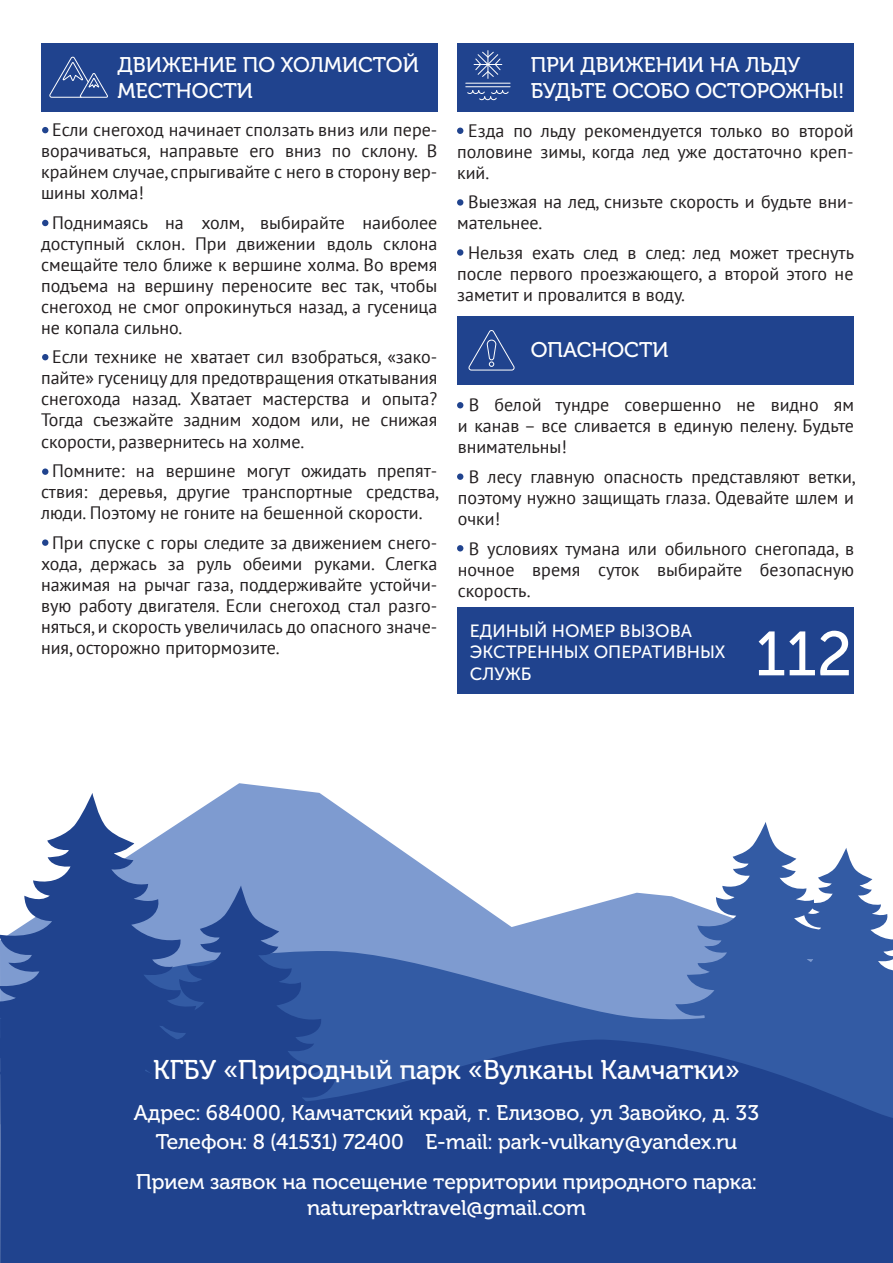
<style>
.page{position:relative;width:893px;height:1263px;background:#fff}
.page>*{position:absolute;margin:0;border:0;box-sizing:border-box;transform-origin:0 0}
.t1{font:62.1px "Museo Sans Cyrl 500";color:#fff}
.t2{font:27px "Museo Cyrl 500";color:#fff}
.t3{font:21.15px/26.4px "Museo Cyrl 500";color:#fff}
.t4{font:18px/21px "PT Sans";color:#231f20;text-align:justify}
.t5{font:17.7px/21.1px "Museo Sans Cyrl 500";color:#fff}
</style>
<div class="page">
<div style="left:457px;top:43px;width:396px;height:69px;background:#20438e"></div>
<hr style="left:466px;top:86px;width:44px;height:1px;background:#fff">
<hr style="left:466px;top:83px;width:44px;height:1px;background:#fff">
<svg style="left:467px;top:90px;width:42px;height:11px"></svg>
<svg style="left:474px;top:51px;width:28px;height:27px"></svg>
<div style="left:457px;top:316px;width:396px;height:69px;background:#20438e"></div>
<div style="left:457px;top:607px;width:396px;height:87px;background:#20438e"></div>
<svg style="left:468px;top:330px;width:47px;height:41px"></svg>
<div style="left:41px;top:43px;width:396px;height:69px;background:#20438e"></div>
<svg style="left:49px;top:56px;width:59px;height:42px"></svg>
<svg style="left:42px;top:127px;width:6px;height:6px"></svg>
<svg style="left:457px;top:128px;width:6px;height:6px"></svg>
<div style="left:457px;top:199px;width:6px;height:7px;background:#20438e;border-radius:50%"></div>
<div style="left:457px;top:249px;width:6px;height:7px;background:#20438e;border-radius:50%"></div>
<svg style="left:457px;top:402px;width:6px;height:6px"></svg>
<div style="left:457px;top:473px;width:6px;height:7px;background:#20438e;border-radius:50%"></div>
<svg style="left:457px;top:545px;width:6px;height:6px"></svg>
<svg style="left:42px;top:220px;width:6px;height:6px"></svg>
<svg style="left:42px;top:354px;width:6px;height:6px"></svg>
<div style="left:42px;top:468px;width:6px;height:7px;background:#20438e;border-radius:50%"></div>
<div style="left:42px;top:539px;width:6px;height:7px;background:#20438e;border-radius:50%"></div>
<svg style="left:212px;top:783px;width:463px;height:167px"></svg>
<svg style="left:350px;top:950px;width:325px;height:61px;background:#6081be"></svg>
<svg style="left:0;top:1011px;width:893px;height:252px;background:#224691"></svg>
<svg style="left:0;top:793px;width:212px;height:294px;fill:#20438e"></svg>
<svg style="left:129px;top:885px;width:221px;height:268px;background:#34579d"></svg>
<svg style="left:675px;top:822px;width:218px;height:215px"></svg>
<p class="t3" style="left:118px;top:51px;width:303px">ДВИЖЕНИЕ ПО ХОЛМИСТОЙ<br>МЕСТНОСТИ</p>
<p class="t4" style="left:41px;top:119px;width:398px;text-indent:11px">Если снегоход начинает сползать вниз или пере&shy;ворачиваться, направьте его вниз по склону. В крайнем случае, спрыгивайте с него в сторону вер&shy;шины холма!</p>
<p class="t4" style="left:41px;top:211px;width:398px;text-indent:11px">Поднимаясь на холм, выбирайте наиболее доступный склон. При движении вдоль склона смещайте тело ближе к вершине холма. Во время подъема на вершину переносите вес так, чтобы снегоход не смог опрокинуться назад, а гусеница не копала сильно.</p>
<p class="t4" style="left:41px;top:346px;width:398px;text-indent:11px">Если технике не хватает сил взобраться, «зако&shy;пайте» гусеницу для предотвращения откатывания снегохода назад. Хватает мастерства и опыта?<br>Тогда съезжайте задним ходом или, не снижая скорости, развернитесь на холме.</p>
<p class="t4" style="left:41px;top:460px;width:399px;text-indent:11px">Помните: на вершине могут ожидать препят&shy;ствия: деревья, другие транспортные средства, люди. Поэтому не гоните на бешенной скорости.</p>
<p class="t4" style="left:41px;top:532px;width:398px;text-indent:11px">При спуске с горы следите за движением снего&shy;хода, держась за руль обеими руками. Слегка нажимая на рычаг газа, поддерживайте устойчи&shy;вую работу двигателя. Если снегоход стал разго&shy;няться, и скорость увеличилась до опасного значе&shy;ния, осторожно притормозите.</p>
<p class="t3" style="left:531px;top:51px;width:315px">ПРИ ДВИЖЕНИИ НА ЛЬДУ<br>БУДЬТЕ ОСОБО ОСТОРОЖНЫ!</p>
<p class="t4" style="left:457px;top:119px;width:398px;text-indent:11px">Езда по льду рекомендуется только во второй половине зимы, когда лед уже достаточно креп&shy;кий.</p>
<p class="t4" style="left:457px;top:191px;width:398px;text-indent:11px">Выезжая на лед, снизьте скорость и будьте вни&shy;мательнее.</p>
<p class="t4" style="left:457px;top:242px;width:398px;text-indent:11px">Нельзя ехать след в след: лед может треснуть после первого проезжающего, а второй этого не заметит и провалится в воду.</p>
<p class="t3" style="left:531px;top:337px;width:139px">ОПАСНОСТИ</p>
<p class="t4" style="left:458px;top:394px;width:398px;text-indent:11px">В белой тундре совершенно не видно ям и канав – все сливается в единую пелену. Будьте внимательны!</p>
<p class="t4" style="left:458px;top:466px;width:399px;text-indent:11px">В лесу главную опасность представляют ветки, поэтому нужно защищать глаза. Одевайте шлем и очки!</p>
<p class="t4" style="left:458px;top:537px;width:398px;text-indent:11px">В условиях тумана или обильного снегопада, в ночное время суток выбирайте безопасную скорость.</p>
<p class="t5" style="left:470px;top:621px;width:257px">ЕДИНЫЙ НОМЕР ВЫЗОВА<br>ЭКСТРЕННЫХ ОПЕРАТИВНЫХ<br>СЛУЖБ</p>
<h1 class="t1" style="left:755px;top:620px;width:99px">112</h1>
<h2 class="t2" style="left:153px;top:1055px;width:588px">КГБУ «Природный парк «Вулканы Камчатки»</h2>
<p class="t3" style="left:134px;top:1099px;width:627px;line-height:28.7px;text-align:center">Адрес: 684000, Камчатский край, г. Елизово, ул Завойко, д. 33<br>Телефон: 8 (41531) 72400 E-mail: park-vulkany@yandex.ru</p>
<p class="t3" style="left:136px;top:1168px;width:622px;text-align:center">Прием заявок на посещение территории природного парка: natureparktravel@gmail.com</p>
</div>
